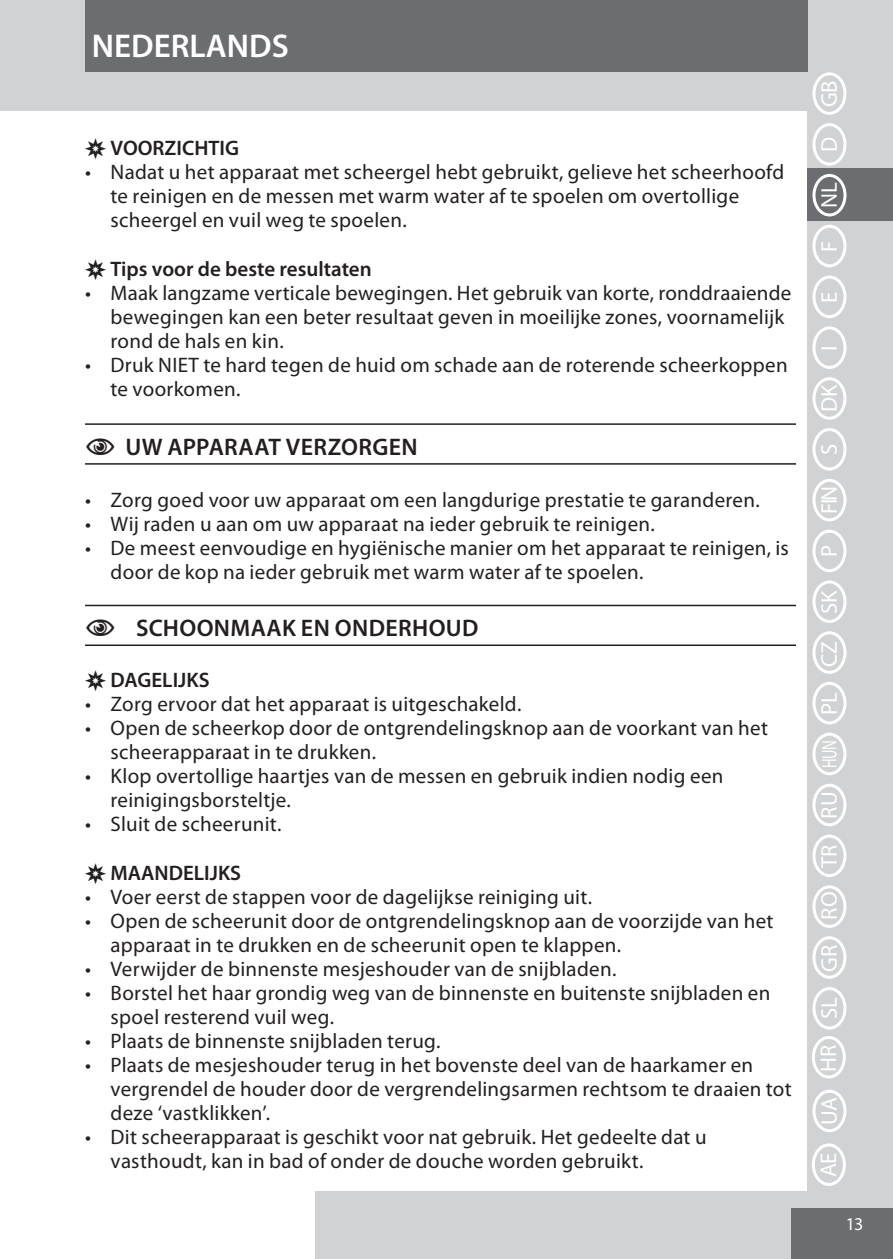
<style>
.page{position:relative;width:893px;height:1259px;background:#fff}
.page>*{position:absolute;margin:0;border:0;box-sizing:border-box;transform-origin:0 0}
.t1{font:600 33px "Myriad Pro";color:#fff}
.t2{font:600 24px "Myriad Pro";letter-spacing:.015em;color:#231f20}
.t3{font:22.8px "Myriad Pro";color:#fff}
.t4{font:21px/24px "Myriad Pro";letter-spacing:.015em;color:#231f20}
.t5{font:600 21px "Myriad Pro";color:#231f20}
.t6{font:21px "Myriad Pro";color:#fff;scale:.7 1}
.t7{font:18px "Myriad Pro";color:#fff}
.s1{font-family:"Myriad Graphics";font-weight:400}
.s2{font-family:"Myriad Points";font-weight:400}
.s3{font-size:22.8px}
</style>
<div class="page">
<div style="left:315px;top:1191px;width:578px;height:68px;background:#d1d2d4"></div>
<div style="left:791px;top:1208px;width:102px;height:51px;background:#6c6d70"></div>
<div style="left:0;top:0;width:893px;height:111px;background:#d1d2d4"></div>
<div style="left:85px;top:0;width:723px;height:72px;background:#6c6d70"></div>
<div style="left:808px;top:90px;width:85px;height:1111px;background:#d1d2d4"></div>
<hr style="left:85px;top:423px;width:711px;height:2px;background:#231f20">
<hr style="left:85px;top:463px;width:711px;height:2px;background:#231f20">
<hr style="left:85px;top:605px;width:711px;height:1px;background:#231f20">
<hr style="left:85px;top:644px;width:711px;height:2px;background:#231f20">
<div style="left:808px;top:168px;width:85px;height:53px;background:#6c6d70"></div>
<div style="left:812px;top:72px;width:34px;height:43px;border:3px solid #fff;border-radius:50%"></div>
<div style="left:812px;top:123px;width:34px;height:43px;border:3px solid #fff;border-radius:50%"></div>
<div style="left:812px;top:174px;width:34px;height:42px;border:3px solid #fff;border-radius:50%"></div>
<div style="left:812px;top:225px;width:34px;height:42px;border:3px solid #fff;border-radius:50%"></div>
<div style="left:812px;top:275px;width:34px;height:43px;border:3px solid #fff;border-radius:50%"></div>
<div style="left:812px;top:326px;width:34px;height:43px;border:3px solid #fff;border-radius:50%"></div>
<div style="left:812px;top:377px;width:34px;height:43px;border:3px solid #fff;border-radius:50%"></div>
<div style="left:812px;top:428px;width:34px;height:42px;border:3px solid #fff;border-radius:50%"></div>
<div style="left:812px;top:479px;width:34px;height:42px;border:3px solid #fff;border-radius:50%"></div>
<div style="left:812px;top:529px;width:34px;height:43px;border:3px solid #fff;border-radius:50%"></div>
<div style="left:812px;top:580px;width:34px;height:43px;border:3px solid #fff;border-radius:50%"></div>
<div style="left:812px;top:631px;width:34px;height:43px;border:3px solid #fff;border-radius:50%"></div>
<div style="left:812px;top:732px;width:34px;height:43px;border:3px solid #fff;border-radius:50%"></div>
<div style="left:812px;top:682px;width:34px;height:42px;border:3px solid #fff;border-radius:50%"></div>
<div style="left:812px;top:783px;width:34px;height:43px;border:3px solid #fff;border-radius:50%"></div>
<div style="left:812px;top:834px;width:34px;height:43px;border:3px solid #fff;border-radius:50%"></div>
<div style="left:812px;top:885px;width:34px;height:43px;border:3px solid #fff;border-radius:50%"></div>
<div style="left:812px;top:936px;width:34px;height:42px;border:3px solid #fff;border-radius:50%"></div>
<div style="left:812px;top:987px;width:34px;height:42px;border:3px solid #fff;border-radius:50%"></div>
<div style="left:812px;top:1143px;width:34px;height:43px;border:3px solid #fff;border-radius:50%"></div>
<div style="left:812px;top:1036px;width:34px;height:42px;border:3px solid #fff;border-radius:50%"></div>
<div style="left:812px;top:1089px;width:34px;height:43px;border:3px solid #fff;border-radius:50%"></div>
<h1 class="t1" style="left:92px;top:25px;width:198px">NEDERLANDS</h1>
<p class="t5" style="left:85px;top:135px;width:155px"><span class="s1">,</span> VOORZICHTIG</p>
<p class="t4" style="left:111px;top:160px;width:675px;text-indent:-26px">• Nadat u het apparaat met scheergel hebt gebruikt, gelieve het scheerhoofd te reinigen en de messen met warm water af te spoelen om overtollige scheergel en vuil weg te spoelen.</p>
<p class="t5" style="left:85px;top:256px;width:288px"><span class="s1">,</span> Tips voor de beste resultaten</p>
<p class="t4" style="left:111px;top:281px;width:682px;text-indent:-26px">• Maak langzame verticale bewegingen. Het gebruik van korte, ronddraaiende bewegingen kan een beter resultaat geven in moeilijke zones, voornamelijk rond de hals en kin.</p>
<p class="t4" style="left:111px;top:353px;width:679px;text-indent:-26px">• Druk NIET te hard tegen de huid om schade aan de roterende scheerkoppen te voorkomen.</p>
<p class="t2" style="left:85px;top:431px;width:334px"><span class="s2">C</span> UW APPARAAT VERZORGEN</p>
<p class="t4" style="left:85px;top:487px;width:676px">• Zorg goed voor uw apparaat om een langdurige prestatie te garanderen.</p>
<p class="t4" style="left:85px;top:511px;width:571px">• Wij raden u aan om uw apparaat na ieder gebruik te reinigen.</p>
<p class="t4" style="left:111px;top:535px;width:680px;text-indent:-26px">• De meest eenvoudige en hygiënische manier om het apparaat te reinigen, is door de kop na ieder gebruik met warm water af te spoelen.</p>
<p class="t2" style="left:85px;top:612px;width:395px"><span class="s2">C</span> SCHOONMAAK EN ONDERHOUD</p>
<p class="t5" style="left:85px;top:666px;width:126px"><span class="s1">,</span> DAGELIJKS</p>
<p class="t4" style="left:85px;top:691px;width:438px">• Zorg ervoor dat het apparaat is uitgeschakeld.</p>
<p class="t4" style="left:111px;top:715px;width:659px;text-indent:-26px">• Open de scheerkop door de ontgrendelingsknop aan de voorkant van het scheerapparaat in te drukken.</p>
<p class="t4" style="left:111px;top:763px;width:614px;text-indent:-26px">• Klop overtollige haartjes van de messen en gebruik indien nodig een reinigingsborsteltje.</p>
<p class="t4" style="left:85px;top:811px;width:198px">• Sluit de scheerunit.</p>
<p class="t5" style="left:85px;top:860px;width:158px"><span class="s1">,</span> MAANDELIJKS</p>
<p class="t4" style="left:85px;top:885px;width:509px">• Voer eerst de stappen voor de dagelijkse reiniging uit.</p>
<p class="t4" style="left:111px;top:909px;width:664px;text-indent:-26px">• Open de scheerunit door de ontgrendelingsknop aan de voorzijde van het apparaat in te drukken en de scheerunit open te klappen.</p>
<p class="t4" style="left:85px;top:957px;width:533px">• Verwijder de binnenste mesjeshouder van de snijbladen.</p>
<p class="t4" style="left:111px;top:981px;width:661px;text-indent:-26px">• Borstel het haar grondig weg van de binnenste en buitenste snijbladen en spoel resterend vuil weg.</p>
<p class="t4" style="left:85px;top:1029px;width:357px">• Plaats de binnenste snijbladen terug.</p>
<p class="t4" style="left:111px;top:1053px;width:683px;text-indent:-26px">• Plaats de mesjeshouder terug in het bovenste deel van de haarkamer en vergrendel de houder door de vergrendelingsarmen rechtsom te draaien tot deze ‘vastklikken’.</p>
<p class="t4" style="left:111px;top:1125px;width:597px;text-indent:-26px">• Dit scheerapparaat is geschikt voor nat gebruik. Het gedeelte dat u vasthoudt, kan in bad of onder de douche worden gebruikt.</p>
<p class="t3" style="left:815px;top:107px;width:29px;rotate:-90deg">GB</p>
<p class="t3" style="left:815px;top:152px;width:17px;rotate:-90deg">D</p>
<p class="t3" style="left:815px;top:208px;width:27px;rotate:-90deg">NL</p>
<p class="t3" style="left:815px;top:252px;width:13px;rotate:-90deg">F</p>
<p class="t3" style="left:815px;top:303px;width:13px;rotate:-90deg">E</p>
<p class="t3" style="left:815px;top:350px;width:7px;rotate:-90deg">I</p>
<p class="t3" style="left:815px;top:412px;width:29px;rotate:-90deg">DK</p>
<p class="t3" style="left:815px;top:455px;width:13px;rotate:-90deg">S</p>
<p class="t3" style="left:815px;top:514px;width:30px;rotate:-90deg">FIN</p>
<p class="t3" style="left:815px;top:557px;width:14px;rotate:-90deg">P</p>
<p class="t3" style="left:815px;top:614px;width:25px;rotate:-90deg">SK</p>
<p class="t3" style="left:815px;top:667px;width:27px;rotate:-90deg">CZ</p>
<p class="t6" style="left:816px;top:768px;width:110px;rotate:-90deg">HUN <span class="s3">PL</span></p>
<p class="t3" style="left:815px;top:818px;width:28px;rotate:-90deg">RU</p>
<p class="t3" style="left:815px;top:868px;width:25px;rotate:-90deg">TR</p>
<p class="t3" style="left:815px;top:919px;width:30px;rotate:-90deg">RO</p>
<p class="t3" style="left:815px;top:972px;width:28px;rotate:-90deg">GR</p>
<p class="t3" style="left:815px;top:1019px;width:23px;rotate:-90deg">SL</p>
<p class="t3" style="left:814px;top:1071px;width:29px;rotate:-90deg">HR</p>
<p class="t3" style="left:815px;top:1125px;width:29px;rotate:-90deg">UA</p>
<p class="t3" style="left:814px;top:1177px;width:27px;rotate:-90deg">AE</p>
<p class="t7" style="left:846px;top:1212px;width:19px">13</p>
</div>
